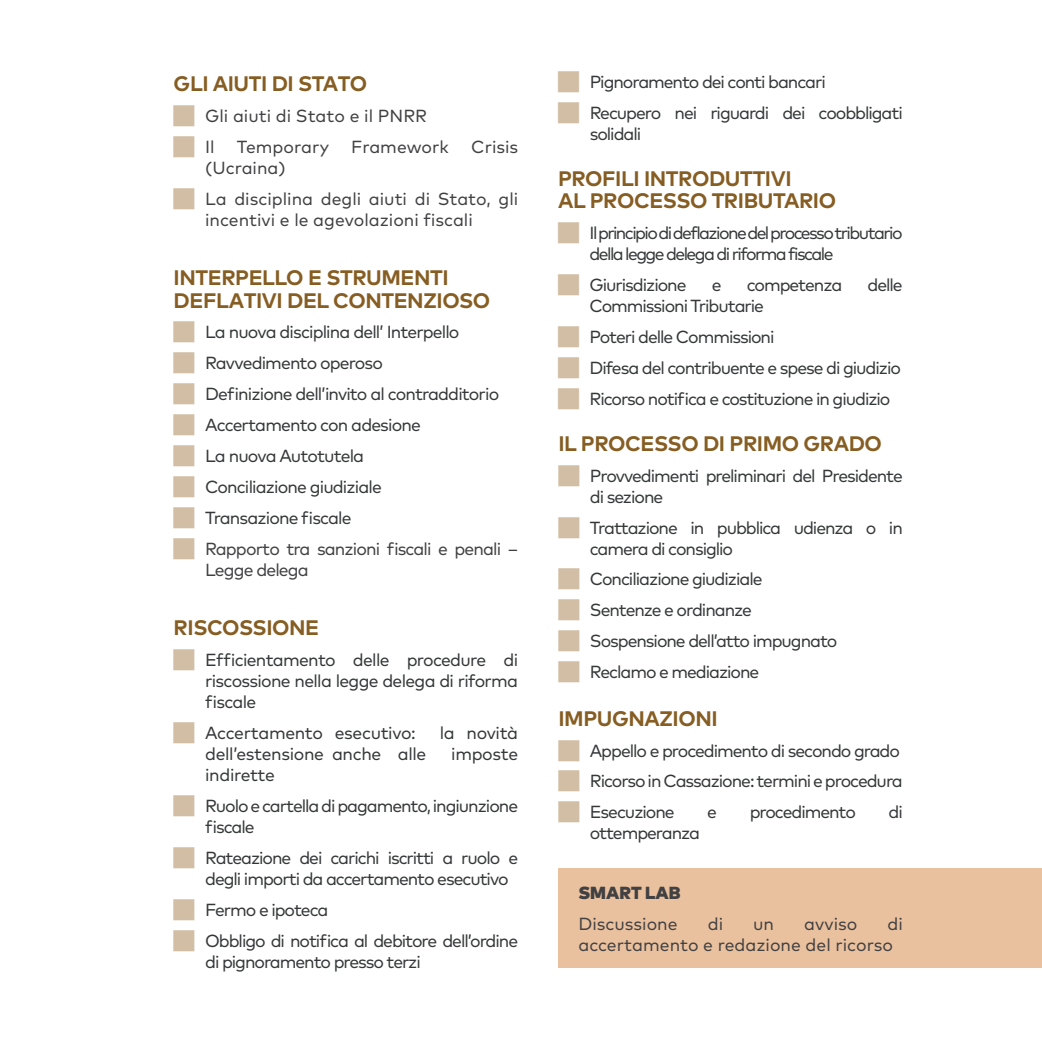
<style>
.page{position:relative;width:1042px;height:1042px;background:#fff}
.page>*{position:absolute;margin:0;border:0;box-sizing:border-box;transform-origin:0 0}
.t1{font:700 21px/22.8px "Mark";letter-spacing:-.02em;color:#865d22}
.t2{font:17.5px/31px "Mark";letter-spacing:-.06em;color:#353738}
.t3{font:17.5px/31px "Mark";color:#414042}
.t4{font:17.5px/21px "Mark";letter-spacing:-.09em;color:#353738}
.t5{font:17.5px "Mark";letter-spacing:-.02em;color:#353738}
.t6{font:17.5px/21px "Mark";letter-spacing:-.05em;color:#414042}
.t7{font:900 17.5px "Mark";color:#414042}
</style>
<div class="page">
<div style="left:558px;top:868px;width:484px;height:99px;background:#eac19e"></div>
<p class="t1" style="left:174px;top:72px;width:195px">GLI AIUTI DI STATO</p>
<p class="t3" style="left:205px;top:100px;width:223px">Gli aiuti di Stato e il PNRR<br>Il</p>
<p class="t3" style="left:237px;top:131px;width:94px">Temporary</p>
<p class="t3" style="left:351px;top:131px;width:99px">Framework</p>
<p class="t3" style="left:471px;top:131px;width:49px">Crisis</p>
<p class="t3" style="left:205px;top:152px;width:315px">(Ucraina)<br>La disciplina degli aiuti di Stato, gli</p>
<p class="t3" style="left:205px;top:204px;width:269px">incentivi e le agevolazioni fiscali</p>
<p class="t1" style="left:174px;top:265px;width:318px">INTERPELLO E STRUMENTI<br>DEFLATIVI DEL CONTENZIOSO</p>
<p class="t2" style="left:205px;top:316px;width:296px">La nuova disciplina dell’ Interpello<br>Ravvedimento operoso<br>Definizione dell’invito al contradditorio<br>Accertamento con adesione<br>La nuova Autotutela<br>Conciliazione giudiziale<br>Transazione fiscale</p>
<p class="t6" style="left:205px;top:538px;width:314px">Rapporto tra sanzioni fiscali e penali –<br>Legge delega</p>
<p class="t1" style="left:174px;top:615px;width:147px">RISCOSSIONE</p>
<p class="t2" style="left:205px;top:649px;width:314px;line-height:21px;text-align:justify">Efficientamento delle procedure di riscossione nella legge delega di riforma fiscale</p>
<p class="t5" style="left:205px;top:722px;width:212px">Accertamento esecutivo:</p>
<p class="t5" style="left:440px;top:722px;width:80px">la novità</p>
<p class="t5" style="left:205px;top:743px;width:223px">dell’estensione anche alle</p>
<p class="t5" style="left:451px;top:743px;width:68px">imposte</p>
<p class="t2" style="left:205px;top:759px;width:314px">indirette<br>Ruolo e cartella di pagamento, ingiunzione</p>
<p class="t2" style="left:205px;top:811px;width:314px">fiscale<br>Rateazione dei carichi iscritti a ruolo e</p>
<p class="t2" style="left:205px;top:863px;width:314px">degli importi da accertamento esecutivo<br>Fermo e ipoteca<br>Obbligo di notifica al debitore dell’ordine</p>
<p class="t2" style="left:205px;top:945px;width:217px">di pignoramento presso terzi</p>
<p class="t2" style="left:590px;top:66px;width:315px">Pignoramento dei conti bancari<br>Recupero nei riguardi dei coobbligati</p>
<p class="t2" style="left:590px;top:118px;width:53px">solidali</p>
<p class="t1" style="left:558px;top:166px;width:280px">PROFILI INTRODUTTIVI<br>AL PROCESSO TRIBUTARIO</p>
<p class="t4" style="left:589px;top:222px;width:315px">Ilprincipio dideflazione delprocesso tributario della legge delega di riforma fiscale</p>
<p class="t2" style="left:589px;top:269px;width:98px">Giurisdizione</p>
<p class="t2" style="left:712px;top:269px;width:11px">e</p>
<p class="t2" style="left:747px;top:269px;width:97px">competenza</p>
<p class="t2" style="left:867px;top:269px;width:37px">delle</p>
<p class="t2" style="left:589px;top:290px;width:313px">Commissioni Tributarie<br>Poteri delle Commissioni<br>Difesa del contribuente e spese di giudizio Ricorso notifica e costituzione in giudizio</p>
<p class="t1" style="left:558px;top:431px;width:325px">IL PROCESSO DI PRIMO GRADO</p>
<p class="t2" style="left:590px;top:465px;width:314px;line-height:21px">Provvedimenti preliminari del Presidente di sezione</p>
<p class="t2" style="left:590px;top:516px;width:314px;line-height:21px">Trattazione in pubblica udienza o in camera di consiglio</p>
<p class="t2" style="left:590px;top:563px;width:249px">Conciliazione giudiziale<br>Sentenze e ordinanze<br>Sospensione dell’atto impugnato<br>Reclamo e mediazione</p>
<p class="t1" style="left:558px;top:706px;width:161px">IMPUGNAZIONI</p>
<p class="t2" style="left:590px;top:734px;width:314px">Appello e procedimento di secondo grado<br>Ricorso in Cassazione: termini e procedura<br>Esecuzione</p>
<p class="t2" style="left:707px;top:796px;width:11px">e</p>
<p class="t2" style="left:750px;top:796px;width:108px">procedimento</p>
<p class="t2" style="left:888px;top:796px;width:16px">di</p>
<p class="t2" style="left:590px;top:817px;width:112px">ottemperanza</p>
<p class="t7" style="left:578px;top:881px;width:104px">SMART LAB</p>
<p class="t3" style="left:578px;top:908px;width:101px">Discussione</p>
<p class="t3" style="left:708px;top:908px;width:17px">di</p>
<p class="t3" style="left:753px;top:908px;width:22px">un</p>
<p class="t3" style="left:804px;top:908px;width:55px">avviso</p>
<p class="t3" style="left:578px;top:913px;width:326px;line-height:21px;text-indent:309px">di accertamento e redazione del ricorso</p>
</div>
